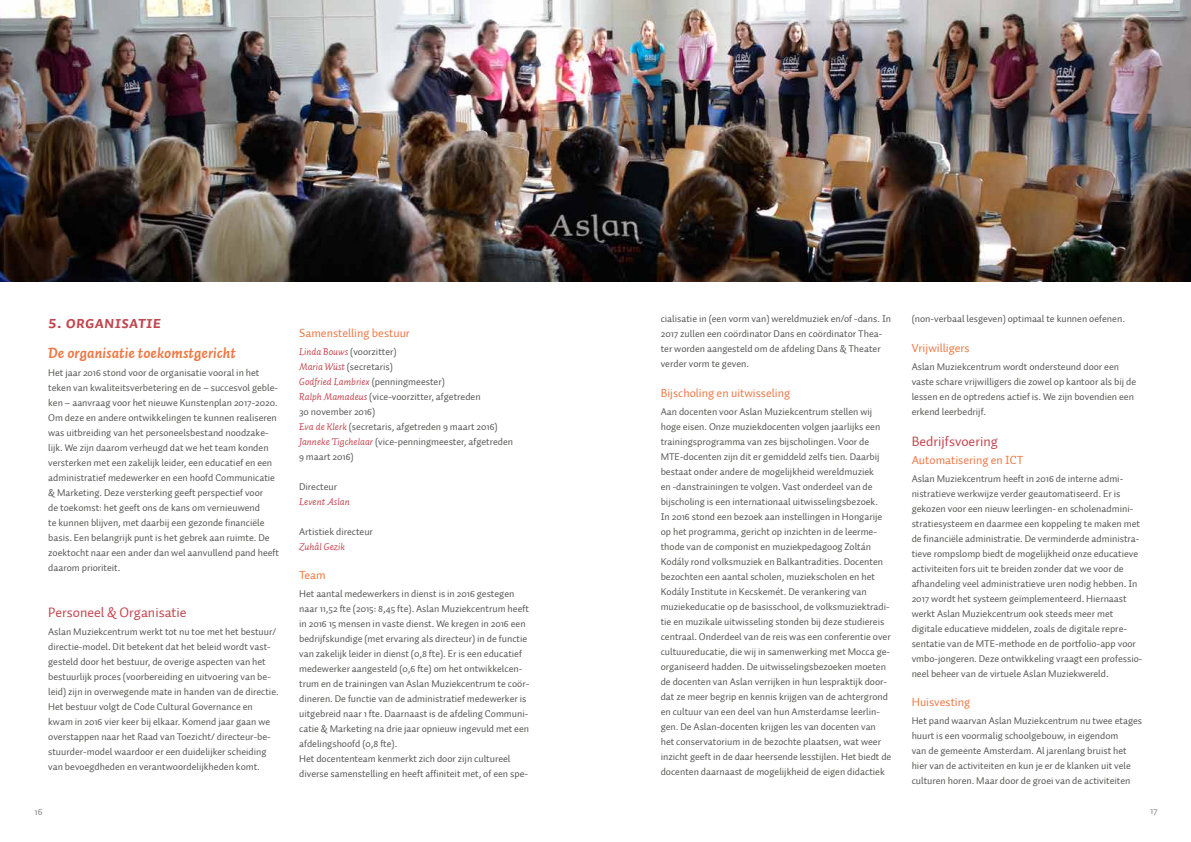
<style>
.page{position:relative;width:1191px;height:842px;background:#fff}
.page>*{position:absolute;margin:0;border:0;box-sizing:border-box;transform-origin:0 0}
.t1{font:17px "Auto 2 Bold Italic Sm Cp";color:#c4454e}
.t2{font:15px "Auto 2 Bold Italic LF";color:#ef7743}
.t3{font:14px "Auto 1";color:#c4454e}
.t4{font:12px "Auto 1";color:#ef7743}
.t5{font:10px/15px "Auto 1";color:#575756}
.t6{font:italic 10px "Auto 2";color:#c4454e}
.t7{font:10px "Auto 1";color:#878787}
.s1{font-family:"Auto 2";font-style:italic;color:#c4454e}
.s2{font-family:"Auto 1";font-style:normal;color:#575756}
</style>
<div class="page">
<img style="left:0;top:0;width:1191px;height:281px">
<h1 class="t1" style="left:48px;top:312px;width:115px">5. ORGANISATIE</h1>
<h2 class="t2" style="left:48px;top:343px;width:189px">De organisatie toekomstgericht</h2>
<p class="t5" style="left:48px;top:365px;width:232px">Het jaar 2016 stond voor de organisatie vooral in het teken van kwaliteitsverbetering en de – succesvol geble&shy;ken – aanvraag voor het nieuwe Kunstenplan 2017-2020.<br>Om deze en andere ontwikkelingen te kunnen realiseren was uitbreiding van het personeelsbestand noodzake&shy;lijk. We zijn daarom verheugd dat we het team konden versterken met een zakelijk leider, een educatief en een administratief medewerker en een hoofd Communicatie &amp; Marketing. Deze versterking geeft perspectief voor<br>de toekomst: het geeft ons de kans om vernieuwend<br>te kunnen blijven, met daarbij een gezonde financiële basis. Een belangrijk punt is het gebrek aan ruimte. De zoektocht naar een ander dan wel aanvullend pand heeft daarom prioriteit.</p>
<h3 class="t3" style="left:48px;top:604px;width:140px">Personeel &amp; Organisatie</h3>
<p class="t5" style="left:48px;top:624px;width:232px">Aslan Muziekcentrum werkt tot nu toe met het bestuur/ directie-model. Dit betekent dat het beleid wordt vast&shy;gesteld door het bestuur, de overige aspecten van het bestuurlijk proces (voorbereiding en uitvoering van be&shy;leid) zijn in overwegende mate in handen van de directie.<br>Het bestuur volgt de Code Cultural Governance en kwam in 2016 vier keer bij elkaar. Komend jaar gaan we overstappen naar het Raad van Toezicht/ directeur-be&shy;stuurder-model waardoor er een duidelijker scheiding van bevoegdheden en verantwoordelijkheden komt.</p>
<p class="t4" style="left:299px;top:325px;width:112px">Samenstelling bestuur</p>
<p class="t5" style="left:299px;top:344px;width:99px"><span class="s1">Linda Bouws</span> (voorzitter)<br><span class="s1">Maria Wüst</span> (secretaris)</p>
<p class="t6" style="left:299px;top:375px;width:147px">Godfried Lambriex <span class="s2">(penningmeester)</span></p>
<p class="t5" style="left:299px;top:389px;width:216px"><span class="s1">Ralph Mamadeus</span> (vice-voorzitter, afgetreden<br>30 november 2016)<br><span class="s1">Eva de Klerk</span> (secretaris, afgetreden 9 maart 2016)<br><span class="s1">Janneke Tigchelaar</span> (vice-penningmeester, afgetreden 9 maart 2016)</p>
<p class="t5" style="left:299px;top:479px;width:40px">Directeur</p>
<p class="t6" style="left:299px;top:495px;width:52px">Levent Aslan</p>
<p class="t5" style="left:299px;top:524px;width:75px">Artistiek directeur</p>
<p class="t6" style="left:299px;top:540px;width:47px">Zuhâl Gezik</p>
<p class="t4" style="left:299px;top:567px;width:28px">Team</p>
<p class="t5" style="left:299px;top:586px;width:232px">Het aantal medewerkers in dienst is in 2016 gestegen naar 11,52 fte (2015: 8,45 fte). Aslan Muziekcentrum heeft in 2016 15 mensen in vaste dienst. We kregen in 2016 een bedrijfskundige (met ervaring als directeur) in de functie van zakelijk leider in dienst (0,8 fte). Er is een educatief medewerker aangesteld (0,6 fte) om het ontwikkelcen&shy;trum en de trainingen van Aslan Muziekcentrum te coör&shy;dineren. De functie van de administratief medewerker is uitgebreid naar 1 fte. Daarnaast is de afdeling Communi&shy;catie &amp; Marketing na drie jaar opnieuw ingevuld met een afdelingshoofd (0,8 fte).<br>Het docententeam kenmerkt zich door zijn cultureel diverse samenstelling en heeft affiniteit met, of een spe-</p>
<p class="t5" style="left:660px;top:312px;width:232px">cialisatie in (een vorm van) wereldmuziek en/of -dans. In 2017 zullen een coördinator Dans en coördinator Thea&shy;ter worden aangesteld om de afdeling Dans &amp; Theater verder vorm te geven.</p>
<p class="t4" style="left:660px;top:385px;width:131px">Bijscholing en uitwisseling</p>
<p class="t5" style="left:660px;top:404px;width:232px">Aan docenten voor Aslan Muziekcentrum stellen wij hoge eisen. Onze muziekdocenten volgen jaarlijks een trainingsprogramma van zes bijscholingen. Voor de MTE-docenten zijn dit er gemiddeld zelfs tien. Daarbij bestaat onder andere de mogelijkheid wereldmuziek<br>en -danstrainingen te volgen. Vast onderdeel van de bijscholing is een internationaal uitwisselingsbezoek.<br>In 2016 stond een bezoek aan instellingen in Hongarije op het programma, gericht op inzichten in de leerme&shy;thode van de componist en muziekpedagoog Zoltán Kodály rond volksmuziek en Balkantradities. Docenten bezochten een aantal scholen, muziekscholen en het Kodály Institute in Kecskemét. De verankering van muziekeducatie op de basisschool, de volksmuziektradi&shy;tie en muzikale uitwisseling stonden bij deze studiereis centraal. Onderdeel van de reis was een conferentie over cultuureducatie, die wij in samenwerking met Mocca ge&shy;organiseerd hadden. De uitwisselingsbezoeken moeten de docenten van Aslan verrijken in hun lespraktijk door&shy;dat ze meer begrip en kennis krijgen van de achtergrond en cultuur van een deel van hun Amsterdamse leerlin&shy;gen. De Aslan-docenten krijgen les van docenten van het conservatorium in de bezochte plaatsen, wat weer inzicht geeft in de daar heersende lesstijlen. Het biedt de docenten daarnaast de mogelijkheid de eigen didactiek</p>
<p class="t5" style="left:911px;top:312px;width:215px">(non-verbaal lesgeven) optimaal te kunnen oefenen.</p>
<p class="t4" style="left:911px;top:340px;width:60px">Vrijwilligers</p>
<p class="t5" style="left:911px;top:359px;width:226px">Aslan Muziekcentrum wordt ondersteund door een vaste schare vrijwilligers die zowel op kantoor als bij de lessen en de optredens actief is. We zijn bovendien een erkend leerbedrijf.</p>
<h3 class="t3" style="left:911px;top:433px;width:88px">Bedrijfsvoering</h3>
<p class="t4" style="left:911px;top:452px;width:113px">Automatisering en ICT</p>
<p class="t5" style="left:911px;top:471px;width:232px">Aslan Muziekcentrum heeft in 2016 de interne admi&shy;nistratieve werkwijze verder geautomatiseerd. Er is gekozen voor een nieuw leerlingen- en scholenadmini&shy;stratiesysteem en daarmee een koppeling te maken met de financiële administratie. De verminderde administra&shy;tieve rompslomp biedt de mogelijkheid onze educatieve activiteiten fors uit te breiden zonder dat we voor de afhandeling veel administratieve uren nodig hebben. In 2017 wordt het systeem geïmplementeerd. Hiernaast werkt Aslan Muziekcentrum ook steeds meer met digitale educatieve middelen, zoals de digitale repre&shy;sentatie van de MTE-methode en de portfolio-app voor vmbo-jongeren. Deze ontwikkeling vraagt een professio&shy;neel beheer van de virtuele Aslan Muziekwereld.</p>
<p class="t4" style="left:911px;top:694px;width:60px">Huisvesting</p>
<p class="t5" style="left:911px;top:713px;width:232px">Het pand waarvan Aslan Muziekcentrum nu twee etages huurt is een voormalig schoolgebouw, in eigendom<br>van de gemeente Amsterdam. Al jarenlang bruist het hier van de activiteiten en kun je er de klanken uit vele culturen horen. Maar door de groei van de activiteiten</p>
<p class="t7" style="left:35px;top:805px;width:9px">16</p>
<p class="t7" style="left:1150px;top:804px;width:9px">17</p>
</div>
